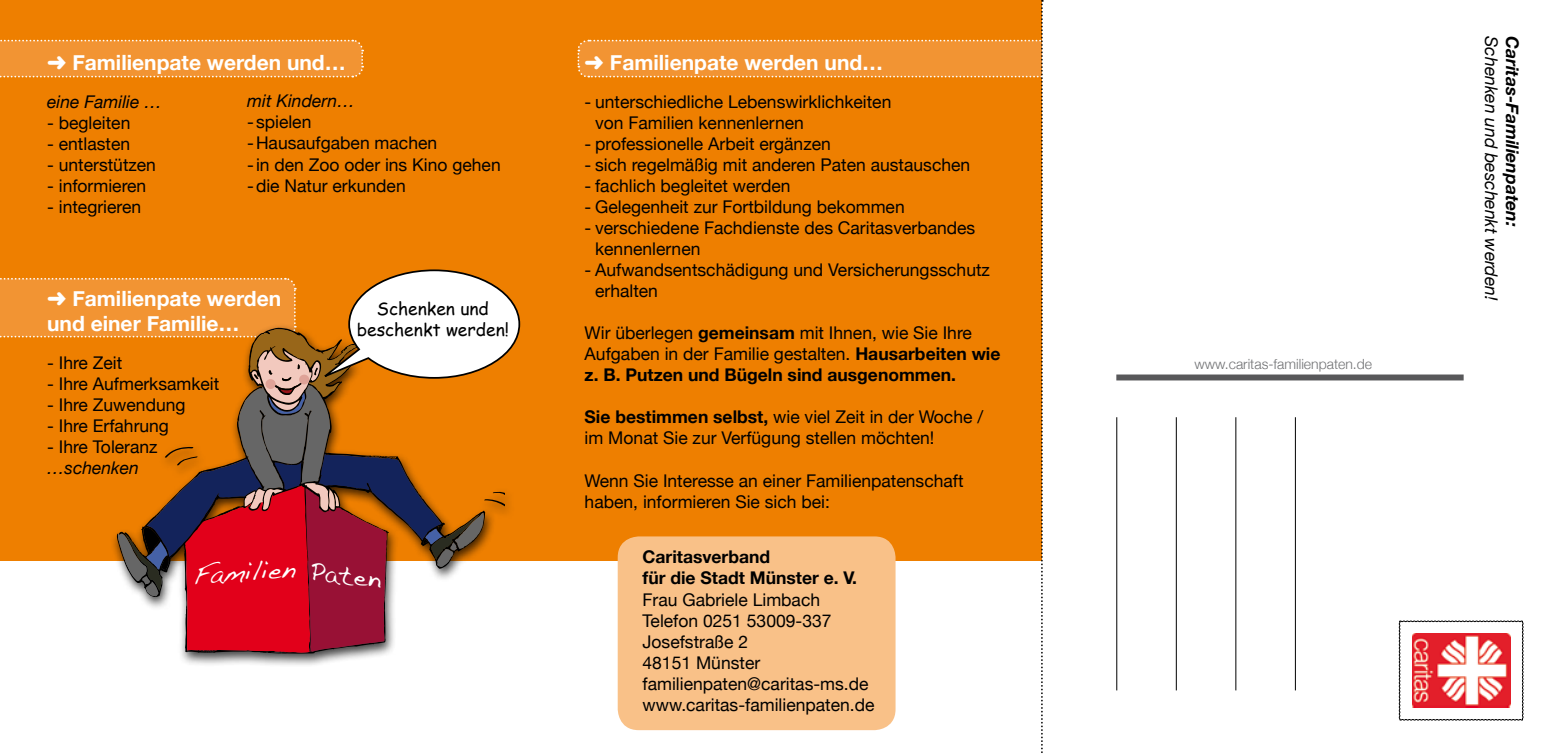
<style>
.page{position:relative;width:1548px;height:755px;background:#fff}
.page>*{position:absolute;margin:0;border:0;box-sizing:border-box;transform-origin:0 0}
.t1{font:26.95px "Handwriting Dakota";color:#fff}
.t2{font:italic 26.95px "Handwriting Dakota";color:#fff}
.t3{font:700 21px/25.2px "Helvetica Neue";color:#fff}
.t4{font:17.5px/21px "Helvetica Neue";color:#000}
.t5{font:italic 17.5px "Helvetica Neue";color:#000}
.t6{font:700 17.5px/21px "Helvetica Neue";color:#000}
.t7{font:17.5px/21px "Comic Sans MS";color:#000;text-align:center}
.t8{font:italic 700 17.5px "Helvetica Neue";letter-spacing:-.005em;color:#000}
.t9{font:300 14px "Helvetica Neue";color:#707173}
.s1{font-weight:700}
</style>
<div class="page">
<div style="left:0;top:0;width:1042px;height:559px;background:#ee7f00"></div>
<svg style="left:0;top:39px;width:364px;height:39px"></svg>
<div style="left:109px;top:322px;width:406px;height:344px;background:#000;opacity:.75"></div>
<svg style="left:0;top:269px;width:521px;height:383px"></svg>
<svg style="left:576px;top:0;width:468px;height:753px"></svg>
<svg style="left:1399px;top:620px;width:124px;height:100px"></svg>
<div style="left:1116px;top:374px;width:347px;height:6px;background:#58585a"></div>
<hr style="left:1116px;top:417px;width:1px;height:273px;background:#000">
<hr style="left:1176px;top:417px;width:1px;height:273px;background:#000">
<hr style="left:1235px;top:417px;width:1px;height:273px;background:#000">
<hr style="left:1295px;top:417px;width:1px;height:273px;background:#000">
<img style="left:1413px;top:632px;width:97px;height:74px">
<p class="t3" style="left:47px;top:50px;width:300px">➜ Familienpate werden und…</p>
<p class="t5" style="left:47px;top:91px;width:116px">eine Familie …</p>
<p class="t4" style="left:47px;top:112px;width:85px">- begleiten</p>
<p class="t4" style="left:47px;top:133px;width:84px">- entlasten</p>
<p class="t4" style="left:47px;top:154px;width:110px">- unterstützen</p>
<p class="t4" style="left:47px;top:175px;width:101px">- informieren</p>
<p class="t4" style="left:47px;top:196px;width:95px">- integrieren</p>
<p class="t5" style="left:247px;top:91px;width:109px">mit Kindern…</p>
<p class="t4" style="left:247px;top:111px;width:255px">-spielen<br>-Hausaufgaben machen<br>-in den Zoo oder ins Kino gehen -die Natur erkunden</p>
<p class="t3" style="left:47px;top:285px;width:236px">➜ Familienpate werden und einer Familie…</p>
<p class="t4" style="left:47px;top:351px;width:77px">- Ihre Zeit</p>
<p class="t4" style="left:47px;top:372px;width:174px">- Ihre Aufmerksamkeit</p>
<p class="t4" style="left:47px;top:393px;width:140px">- Ihre Zuwendung</p>
<p class="t4" style="left:47px;top:414px;width:123px">- Ihre Erfahrung</p>
<p class="t4" style="left:47px;top:435px;width:112px">- Ihre Toleranz</p>
<p class="t5" style="left:47px;top:457px;width:93px">…schenken</p>
<p class="t7" style="left:357px;top:297px;width:154px">Schenken und beschenkt werden!</p>
<h1 class="t1" style="left:192px;top:558px;width:104px;rotate:-4deg">Familien</h1>
<h1 class="t2" style="left:314px;top:555px;width:73px;rotate:6deg">Pa ten</h1>
<p class="t3" style="left:585px;top:50px;width:300px">➜ Familienpate werden und…</p>
<p class="t4" style="left:595px;top:91px;width:298px;text-indent:-10px">- unterschiedliche Lebenswirklichkeiten von Familien kennenlernen</p>
<p class="t4" style="left:585px;top:133px;width:248px">- professionelle Arbeit ergänzen</p>
<p class="t4" style="left:585px;top:154px;width:387px">- sich regelmäßig mit anderen Paten austauschen</p>
<p class="t4" style="left:585px;top:175px;width:207px">- fachlich begleitet werden</p>
<p class="t4" style="left:585px;top:196px;width:322px">- Gelegenheit zur Fortbildung bekommen</p>
<p class="t4" style="left:595px;top:217px;width:382px;text-indent:-10px">- verschiedene Fachdienste des Caritasverbandes kennenlernen</p>
<p class="t4" style="left:595px;top:259px;width:396px;text-indent:-10px">- Aufwandsentschädigung und Versicherungsschutz erhalten</p>
<p class="t4" style="left:585px;top:322px;width:417px">Wir überlegen <span class="s1">gemeinsam</span> mit Ihnen, wie Sie Ihre<br>Aufgaben in der Familie gestalten. <span class="s1">Hausarbeiten wie z. B. Putzen und Bügeln sind ausgenommen.</span></p>
<p class="t4" style="left:585px;top:406px;width:400px"><span class="s1">Sie bestimmen selbst,</span> wie viel Zeit in der Woche / im Monat Sie zur Verfügung stellen möchten!</p>
<p class="t4" style="left:585px;top:469px;width:380px">Wenn Sie Interesse an einer Familienpatenschaft haben, informieren Sie sich bei:</p>
<p class="t6" style="left:642px;top:546px;width:216px">Caritasverband<br>für die Stadt Münster e. V.</p>
<p class="t4" style="left:642px;top:588px;width:234px">Frau Gabriele Limbach<br>Telefon 0251 53009-337<br>Josefstraße 2<br>48151 Münster familienpaten@caritas-ms.de www.caritas-familienpaten.de</p>
<p class="t9" style="left:1194px;top:355px;width:179px">www.caritas-familienpaten.de</p>
<p class="t5" style="left:1502px;top:36px;width:266px;rotate:90deg">Schenken und beschenkt werden!</p>
<p class="t8" style="left:1523px;top:36px;width:192px;rotate:90deg">Caritas-Familienpaten:</p>
</div>
